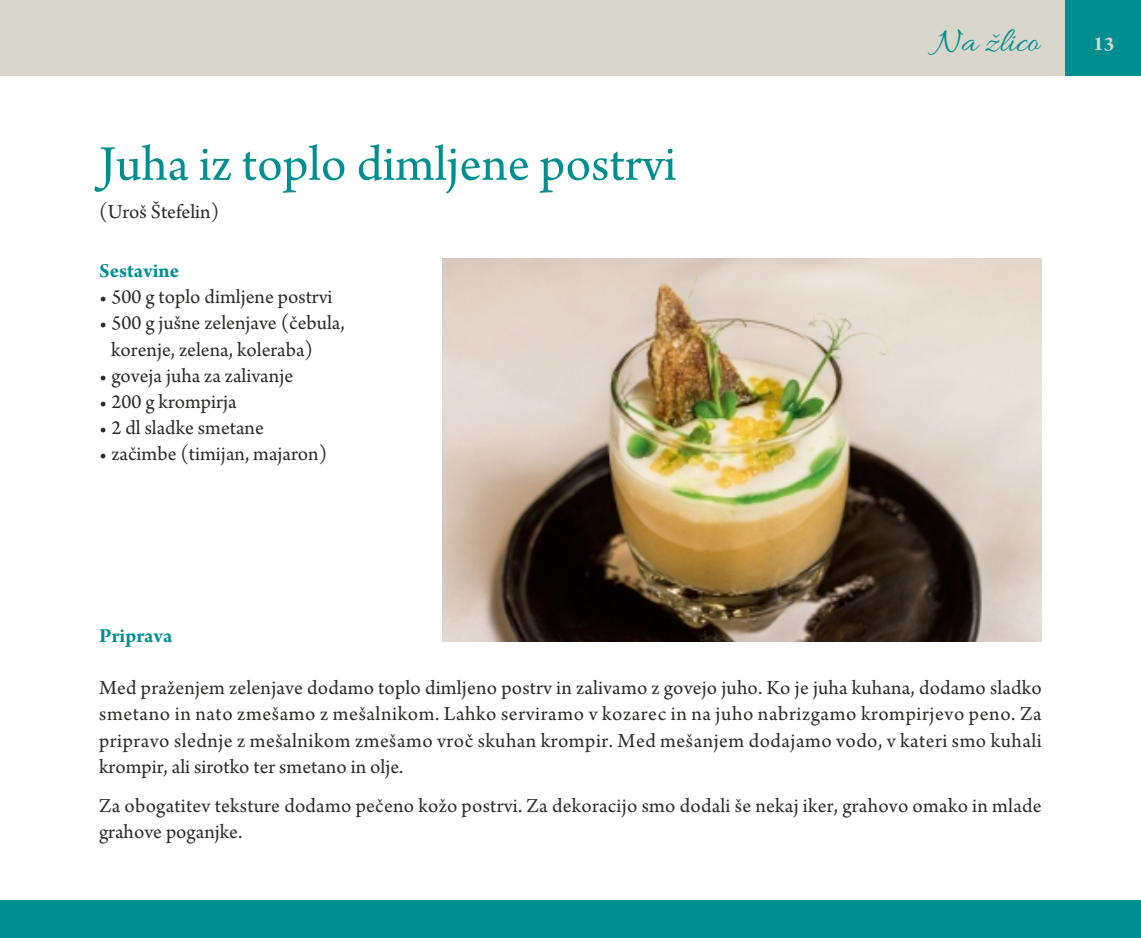
<style>
.page{position:relative;width:1141px;height:938px;background:#fff}
.page>*{position:absolute;margin:0;border:0;box-sizing:border-box;transform-origin:0 0}
.t1{font:52.5px "Arno Pro";color:#008f91}
.t2{font:35px "Allura";color:#008f91}
.t3{font:21px/26.2px "Arno Pro";color:#2b2b29}
.t4{font:700 21px "Arno Pro";color:#008f91}
.t5{font:700 21px "Arno Pro";color:#d9d6cc}
</style>
<div class="page">
<div style="left:0;top:0;width:1141px;height:76px;background:#d9d6cc"></div>
<img style="left:442px;top:258px;width:600px;height:383px">
<div style="left:0;top:900px;width:1141px;height:38px;background:#008f91"></div>
<div style="left:1065px;top:0;width:76px;height:76px;background:#008f91"></div>
<h1 class="t1" style="left:99px;top:144px;width:579px">Juha iz toplo dimljene postrvi</h1>
<p class="t3" style="left:99px;top:201px;width:121px">(Uroš Štefelin)</p>
<p class="t4" style="left:99px;top:263px;width:81px">Sestavine</p>
<p class="t3" style="left:99px;top:286px;width:235px">• 500 g toplo dimljene postrvi</p>
<p class="t3" style="left:111px;top:312px;width:235px;text-indent:-12px">• 500 g jušne zelenjave (čebula, korenje, zelena, koleraba)</p>
<p class="t3" style="left:99px;top:365px;width:195px">• goveja juha za zalivanje</p>
<p class="t3" style="left:99px;top:391px;width:139px">• 200 g krompirja</p>
<p class="t3" style="left:99px;top:417px;width:166px">• 2 dl sladke smetane</p>
<p class="t3" style="left:99px;top:443px;width:230px">• začimbe (timijan, majaron)</p>
<h2 class="t2" style="left:934px;top:22px;width:107px">Na žlico</h2>
<p class="t5" style="left:1093px;top:36px;width:23px">13</p>
<p class="t4" style="left:99px;top:627px;width:75px">Priprava</p>
<p class="t3" style="left:99px;top:677px;width:944px;text-align:justify">Med praženjem zelenjave dodamo toplo dimljeno postrv in zalivamo z govejo juho. Ko je juha kuhana, dodamo sladko smetano in nato zmešamo z mešalnikom. Lahko serviramo v kozarec in na juho nabrizgamo krompirjevo peno. Za pripravo slednje z mešalnikom zmešamo vroč skuhan krompir. Med mešanjem dodajamo vodo, v kateri smo kuhali krompir, ali sirotko ter smetano in olje.</p>
<p class="t3" style="left:99px;top:795px;width:944px">Za obogatitev teksture dodamo pečeno kožo postrvi. Za dekoracijo smo dodali še nekaj iker, grahovo omako in mlade grahove poganjke.</p>
</div>
